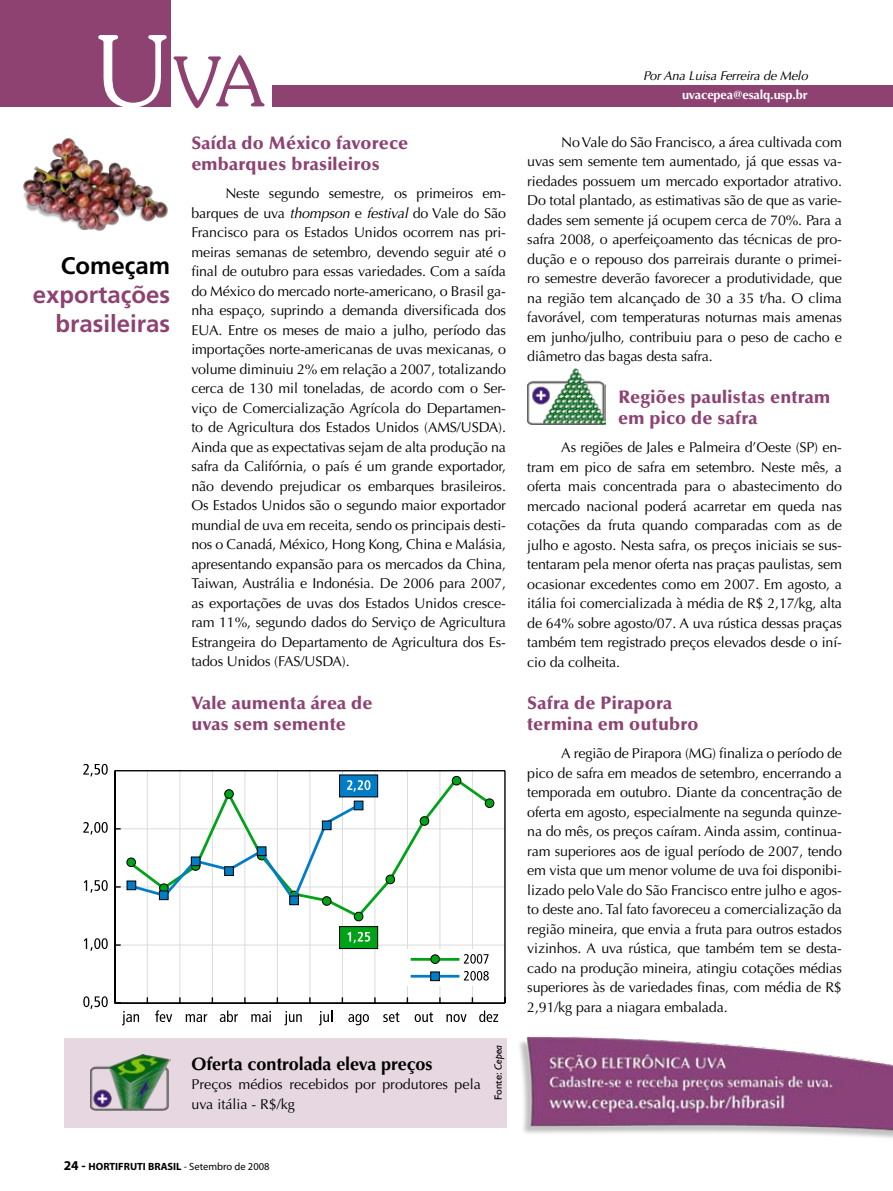
<style>
.page{position:relative;width:893px;height:1191px;background:#fff}
.page>*{position:absolute;margin:0;border:0;box-sizing:border-box;transform-origin:0 0}
.t1{font:300 68.25px "Souvenir";color:#8d4272}
.t2{font:700 24px/28.8px "Frutiger";color:#8d4272;text-align:right}
.t3{font:700 24px "Frutiger";color:#000}
.t4{font:900 18px/21px "Optima";letter-spacing:.015em;color:#8d4272}
.t5{font:700 18px "Optima";letter-spacing:-.005em;color:#000}
.t6{font:14.25px/19.5px "Optima";letter-spacing:-.01em;color:#000;text-align:justify}
.t7{font:italic 12.75px "Optima";letter-spacing:-.01em;color:#000}
.t8{font:700 12.75px "Optima";letter-spacing:-.01em;color:#fff}
.t9{font:700 10.5px "Myriad Pro";color:#000}
.t10{font:10.5px "Humanist 521 BT";color:#000}
.s1{font-size:97.5px;color:#fff}
.s2{font-style:italic}
.s3{font-size:13.5px}
.s4{font-weight:400}
</style>
<div class="page">
<div style="left:64px;top:1037px;width:442px;height:90px;background:#e6d7e0"></div>
<hr style="left:147px;top:770px;width:1px;height:233px;background:#dcdcdc">
<hr style="left:180px;top:770px;width:1px;height:233px;background:#dcdcdc">
<hr style="left:212px;top:770px;width:1px;height:233px;background:#dcdcdc">
<hr style="left:245px;top:770px;width:1px;height:233px;background:#dcdcdc">
<hr style="left:277px;top:770px;width:1px;height:233px;background:#dcdcdc">
<hr style="left:310px;top:770px;width:1px;height:233px;background:#dcdcdc">
<hr style="left:342px;top:770px;width:1px;height:233px;background:#dcdcdc">
<hr style="left:375px;top:770px;width:1px;height:233px;background:#dcdcdc">
<hr style="left:407px;top:770px;width:1px;height:233px;background:#dcdcdc">
<hr style="left:440px;top:770px;width:1px;height:233px;background:#dcdcdc">
<hr style="left:472px;top:770px;width:1px;height:233px;background:#dcdcdc">
<hr style="left:115px;top:944px;width:390px;height:1px;background:#dcdcdc">
<hr style="left:115px;top:886px;width:390px;height:1px;background:#dcdcdc">
<hr style="left:115px;top:828px;width:390px;height:1px;background:#dcdcdc">
<hr style="left:115px;top:770px;width:390px;height:1px;background:#000">
<hr style="left:504px;top:770px;width:2px;height:233px;background:#000">
<hr style="left:115px;top:1002px;width:390px;height:1px;background:#000">
<hr style="left:114px;top:770px;width:2px;height:233px;background:#000">
<svg style="left:122px;top:1011px;width:17px;height:14px"></svg>
<svg style="left:155px;top:1010px;width:17px;height:12px"></svg>
<svg style="left:186px;top:1014px;width:21px;height:8px"></svg>
<svg style="left:220px;top:1010px;width:18px;height:12px"></svg>
<svg style="left:251px;top:1011px;width:20px;height:11px"></svg>
<svg style="left:284px;top:1011px;width:18px;height:14px"></svg>
<svg style="left:319px;top:1010px;width:13px;height:15px"></svg>
<svg style="left:348px;top:1014px;width:21px;height:11px"></svg>
<svg style="left:383px;top:1012px;width:16px;height:10px"></svg>
<svg style="left:415px;top:1012px;width:18px;height:10px"></svg>
<svg style="left:446px;top:1014px;width:21px;height:8px"></svg>
<svg style="left:479px;top:1010px;width:19px;height:12px"></svg>
<svg style="left:83px;top:996px;width:25px;height:12px"></svg>
<svg style="left:84px;top:938px;width:24px;height:12px"></svg>
<svg style="left:84px;top:880px;width:24px;height:12px"></svg>
<svg style="left:83px;top:822px;width:25px;height:12px"></svg>
<svg style="left:83px;top:764px;width:25px;height:12px"></svg>
<div style="left:405px;top:949px;width:90px;height:37px;background:#fff"></div>
<hr style="left:411px;top:958px;width:48px;height:2px;background:#00a217">
<svg style="left:464px;top:954px;width:24px;height:9px"></svg>
<hr style="left:411px;top:975px;width:48px;height:2px;background:#007dc6">
<div style="left:430px;top:971px;width:10px;height:10px;background:#007dc6;border:1px solid #000"></div>
<svg style="left:464px;top:971px;width:25px;height:9px"></svg>
<div style="left:431px;top:954px;width:8px;height:9px;background:#00a217;border-radius:50%"></div>
<div style="left:430px;top:954px;width:10px;height:9px;border:1px solid #000;border-radius:50%"></div>
<svg style="left:179px;top:776px;width:314px;height:143px"></svg>
<div style="left:420px;top:816px;width:9px;height:9px;background:#00a217;border-radius:50%"></div>
<div style="left:420px;top:816px;width:9px;height:9px;border:1px solid #000;border-radius:50%"></div>
<div style="left:386px;top:875px;width:9px;height:8px;background:#00a217;border-radius:50%"></div>
<div style="left:386px;top:874px;width:9px;height:10px;border:1px solid #000;border-radius:50%"></div>
<div style="left:354px;top:912px;width:9px;height:9px;background:#00a217;border-radius:50%"></div>
<div style="left:354px;top:912px;width:9px;height:9px;border:1px solid #000;border-radius:50%"></div>
<div style="left:225px;top:789px;width:8px;height:9px;background:#00a217;border-radius:50%"></div>
<div style="left:224px;top:789px;width:10px;height:9px;border:1px solid #000;border-radius:50%"></div>
<div style="left:126px;top:857px;width:10px;height:10px;border:1px solid #000;border-radius:50%"></div>
<div style="left:452px;top:776px;width:9px;height:9px;background:#00a217;border-radius:50%"></div>
<div style="left:452px;top:776px;width:9px;height:9px;border:1px solid #000;border-radius:50%"></div>
<div style="left:485px;top:799px;width:9px;height:8px;background:#00a217;border-radius:50%"></div>
<div style="left:485px;top:798px;width:9px;height:10px;border:1px solid #000;border-radius:50%"></div>
<div style="left:339px;top:774px;width:39px;height:23px;background:#007dc6;border:1px solid #000"></div>
<svg style="left:347px;top:780px;width:23px;height:11px"></svg>
<svg style="left:127px;top:801px;width:236px;height:104px"></svg>
<div style="left:127px;top:880px;width:9px;height:10px;background:#007dc6;border:1px solid #000"></div>
<div style="left:159px;top:890px;width:9px;height:10px;background:#007dc6;border:1px solid #000"></div>
<div style="left:191px;top:856px;width:9px;height:10px;background:#007dc6;border:1px solid #000"></div>
<div style="left:339px;top:926px;width:39px;height:23px;background:#00a217;border:1px solid #000"></div>
<svg style="left:347px;top:932px;width:23px;height:11px"></svg>
<div style="left:224px;top:866px;width:10px;height:9px;background:#007dc6;border:1px solid #000"></div>
<div style="left:257px;top:846px;width:9px;height:10px;background:#007dc6;border:1px solid #000"></div>
<div style="left:289px;top:895px;width:10px;height:10px;background:#007dc6;border:1px solid #000"></div>
<div style="left:322px;top:820px;width:9px;height:10px;background:#007dc6;border:1px solid #000"></div>
<div style="left:354px;top:800px;width:9px;height:10px;background:#007dc6;border:1px solid #000"></div>
<img style="left:91px;top:1054px;width:79px;height:56px">
<img style="left:23px;top:138px;width:145px;height:93px">
<div style="left:0;top:0;width:170px;height:106px;background:#8d4272"></div>
<div style="left:273px;top:85px;width:620px;height:21px;background:#8d4272"></div>
<img style="left:519px;top:1036px;width:374px;height:102px">
<img style="left:527px;top:368px;width:78px;height:56px">
<h1 class="t1" style="left:95px;top:40px;width:171px"><span class="s1">U</span>va</h1>
<h2 class="t3" style="left:61px;top:252px;width:111px">Começam</h2>
<h2 class="t2" style="left:33px;top:280px;width:139px">exportações brasileiras</h2>
<p class="t4" style="left:191px;top:133px;width:218px">Saída do México favorece embarques brasileiros</p>
<p class="t6" style="left:191px;top:184px;width:316px;text-indent:34px">Neste segundo semestre, os primeiros em&shy;barques de uva <span class="s2">thompson</span> e <span class="s2">festival</span> do Vale do São Francisco para os Estados Unidos ocorrem nas pri&shy;meiras semanas de setembro, devendo seguir até o final de outubro para essas variedades. Com a saída do México do mercado norte-americano, o Brasil ga&shy;nha espaço, suprindo a demanda diversificada dos EUA. Entre os meses de maio a julho, período das importações norte-americanas de uvas mexicanas, o volume diminuiu 2% em relação a 2007, totalizando cerca de 130 mil toneladas, de acordo com o Ser&shy;viço de Comercialização Agrícola do Departamen&shy;to de Agricultura dos Estados Unidos (AMS/USDA).<br>Ainda que as expectativas sejam de alta produção na safra da Califórnia, o país é um grande exportador, não devendo prejudicar os embarques brasileiros.<br>Os Estados Unidos são o segundo maior exportador mundial de uva em receita, sendo os principais desti&shy;nos o Canadá, México, Hong Kong, China e Malásia, apresentando expansão para os mercados da China, Taiwan, Austrália e Indonésia. De 2006 para 2007, as exportações de uvas dos Estados Unidos cresce&shy;ram 11%, segundo dados do Serviço de Agricultura Estrangeira do Departamento de Agricultura dos Es&shy;tados Unidos (FAS/USDA).</p>
<p class="t4" style="left:191px;top:692px;width:183px">Vale aumenta área de uvas sem semente</p>
<p class="t5" style="left:192px;top:1053px;width:242px">Oferta controlada eleva preços</p>
<p class="t6" style="left:192px;top:1074px;width:291px">Preços médios recebidos por produtores pela uva itália - R$/kg</p>
<p class="t10" style="left:492px;top:1100px;width:57px;rotate:-90deg">Fonte: <span class="s2">Cepea</span></p>
<p class="t9" style="left:64px;top:1160px;width:207px"><span class="s3">24 -</span> HORTIFRUTI BRASIL <span class="s4">- Setembro de 2008</span></p>
<p class="t7" style="left:643px;top:68px;width:166px">Por Ana Luisa Ferreira de Melo</p>
<p class="t8" style="left:682px;top:88px;width:127px">uvacepea@esalq.usp.br</p>
<p class="t6" style="left:527px;top:132px;width:316px;text-indent:34px">No Vale do São Francisco, a área cultivada com uvas sem semente tem aumentado, já que essas va&shy;riedades possuem um mercado exportador atrativo.<br>Do total plantado, as estimativas são de que as varie&shy;dades sem semente já ocupem cerca de 70%. Para a safra 2008, o aperfeiçoamento das técnicas de pro&shy;dução e o repouso dos parreirais durante o primei&shy;ro semestre deverão favorecer a produtividade, que na região tem alcançado de 30 a 35 t/ha. O clima favorável, com temperaturas noturnas mais amenas em junho/julho, contribuiu para o peso de cacho e diâmetro das bagas desta safra.</p>
<p class="t4" style="left:618px;top:387px;width:214px">Regiões paulistas entram em pico de safra</p>
<p class="t6" style="left:527px;top:438px;width:316px;text-indent:34px">As regiões de Jales e Palmeira d’Oeste (SP) en&shy;tram em pico de safra em setembro. Neste mês, a oferta mais concentrada para o abastecimento do mercado nacional poderá acarretar em queda nas cotações da fruta quando comparadas com as de julho e agosto. Nesta safra, os preços iniciais se sus&shy;tentaram pela menor oferta nas praças paulistas, sem ocasionar excedentes como em 2007. Em agosto, a itália foi comercializada à média de R$ 2,17/kg, alta de 64% sobre agosto/07. A uva rústica dessas praças também tem registrado preços elevados desde o iní&shy;cio da colheita.</p>
<p class="t4" style="left:527px;top:693px;width:173px">Safra de Pirapora termina em outubro</p>
<p class="t6" style="left:527px;top:744px;width:316px;text-indent:34px">A região de Pirapora (MG) finaliza o período de pico de safra em meados de setembro, encerrando a temporada em outubro. Diante da concentração de oferta em agosto, especialmente na segunda quinze&shy;na do mês, os preços caíram. Ainda assim, continua&shy;ram superiores aos de igual período de 2007, tendo em vista que um menor volume de uva foi disponibi&shy;lizado pelo Vale do São Francisco entre julho e agos&shy;to deste ano. Tal fato favoreceu a comercialização da região mineira, que envia a fruta para outros estados vizinhos. A uva rústica, que também tem se desta&shy;cado na produção mineira, atingiu cotações médias superiores às de variedades finas, com média de R$ 2,91/kg para a niagara embalada.</p>
</div>
